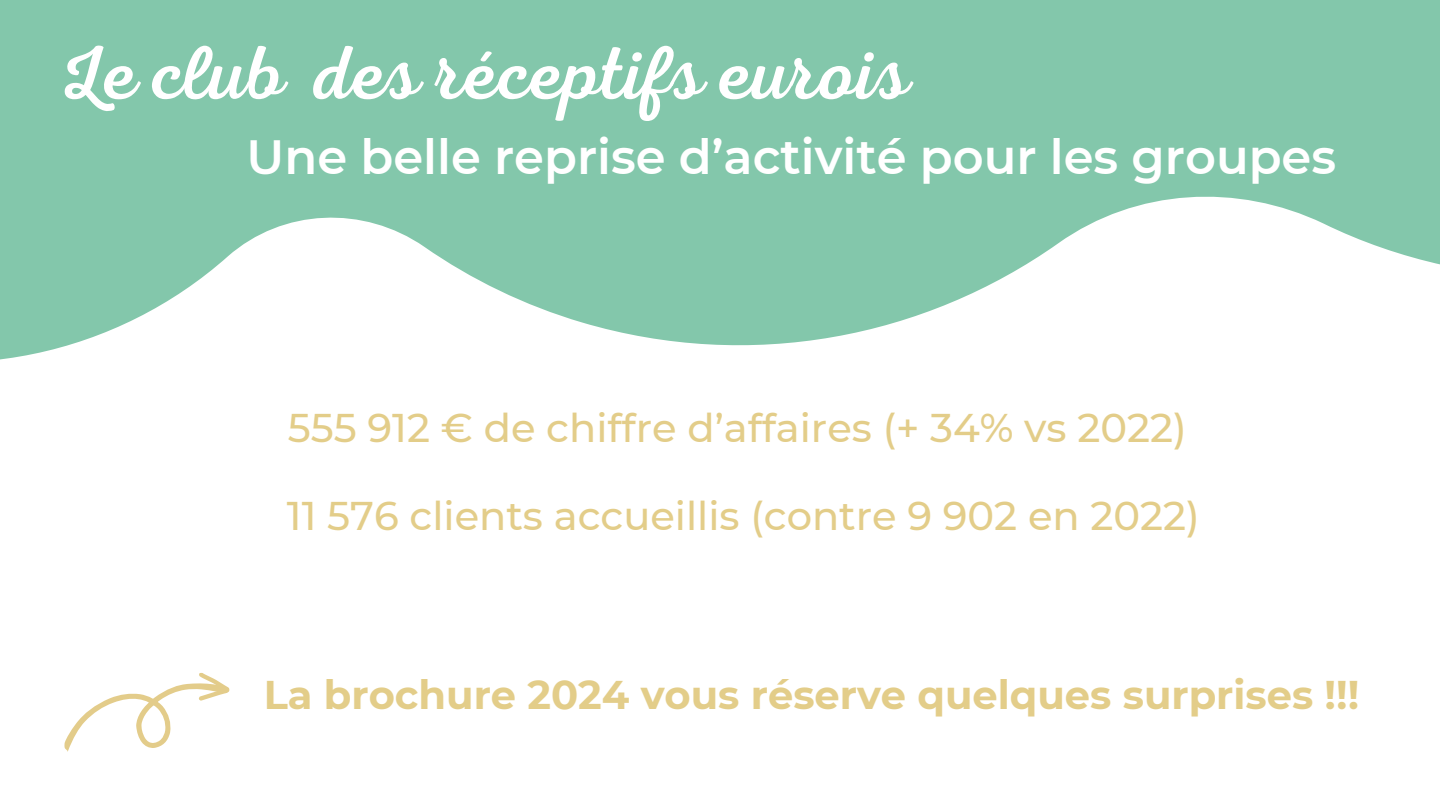
<style>
.page{position:relative;width:1440px;height:810px;background:#fff}
.page>*{position:absolute;margin:0;border:0;box-sizing:border-box;transform-origin:0 0}
.t1{font:76.4px "RTL Adam Script Regular";color:#fff}
.t2{font:600 48px "Montserrat";color:#fff}
.t3{font:500 40px/87.2px "Montserrat";color:#e3cd89}
.t4{font:700 40px "Montserrat";color:#e3cd89}
</style>
<div class="page">
<svg style="left:0;top:0;width:1440px;height:360px;fill:#83c7ab"></svg>
<svg style="left:64px;top:672px;width:166px;height:80px"></svg>
<h1 class="t1" style="left:58px;top:29px;width:854px">Le club des réceptifs eurois</h1>
<p class="t2" style="left:247px;top:127px;width:1091px">Une belle reprise d’activité pour les groupes</p>
<p class="t3" style="left:287px;top:384px;width:914px">555 912 € de chiffre d’affaires (+ 34% vs 2022)<br>11 576 clients accueillis (contre 9 902 en 2022)</p>
<p class="t4" style="left:264px;top:670px;width:1097px">La brochure 2024 vous réserve quelques surprises !!!</p>
</div>
